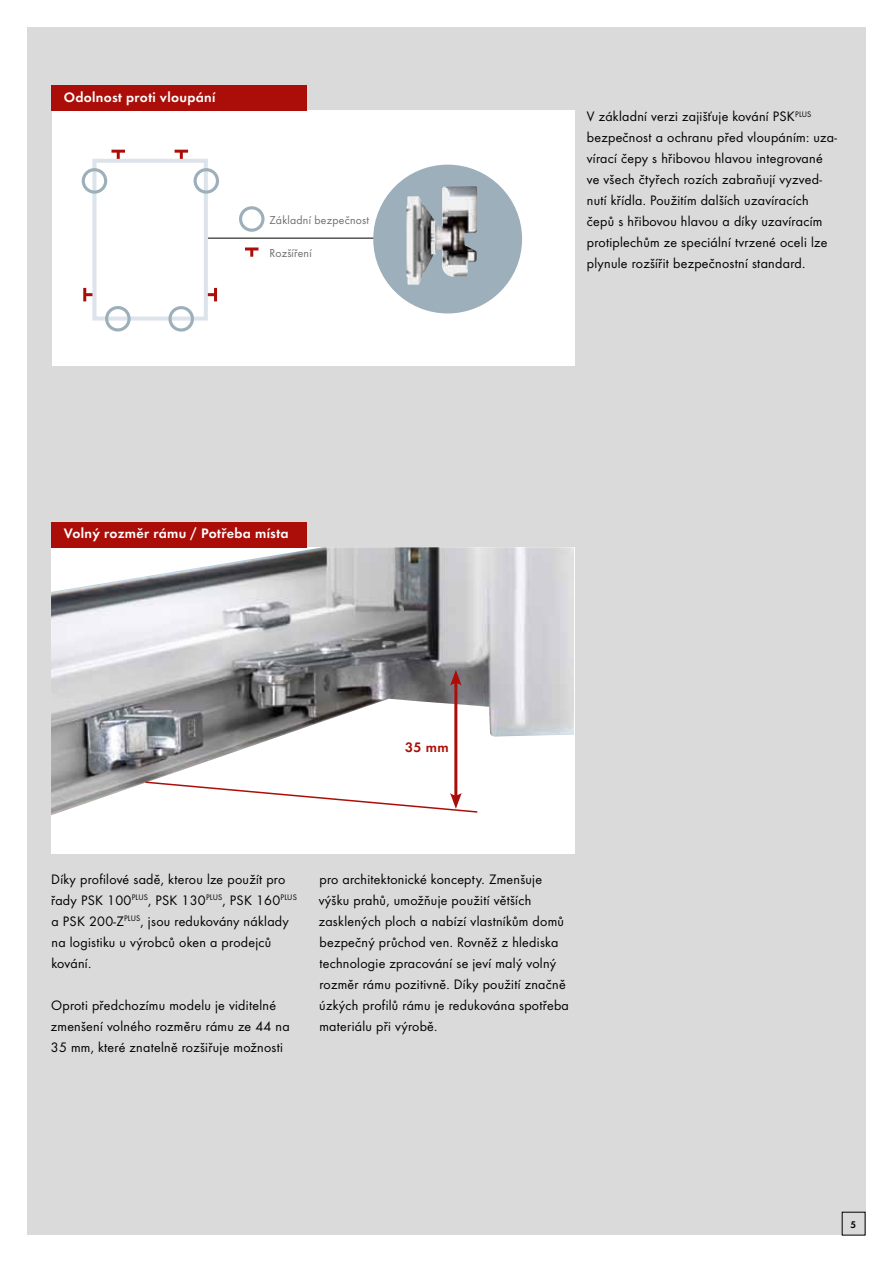
<style>
.page{position:relative;width:893px;height:1263px;background:#fff}
.page>*{position:absolute;margin:0;border:0;box-sizing:border-box;transform-origin:0 0}
.t1{font:14.25px/21px "Futura Boo";letter-spacing:.02em;color:#000}
.t2{font:14.25px "Futura Dem";letter-spacing:.02em;color:#fff}
.t3{font:14.25px "Futura Dem";color:#ab0e08}
.t4{font:12px "Futura Boo";letter-spacing:.02em;color:#6f6f6e}
.t5{font:10.05px "Futura Dem";color:#000}
</style>
<div class="page">
<div style="left:27px;top:28px;width:838px;height:1207px;background:#dadada"></div>
<div style="left:51px;top:547px;width:523px;height:306px;background:#fff"></div>
<img style="left:51px;top:547px;width:523px;height:268px">
<div style="left:51px;top:522px;width:255px;height:25px;background:#ab0e08"></div>
<hr style="left:454px;top:680px;width:3px;height:118px;background:#ab0e08">
<svg style="left:450px;top:670px;width:12px;height:16px"></svg>
<div style="left:52px;top:111px;width:522px;height:255px;background:#fff"></div>
<hr style="left:208px;top:238px;width:180px;height:1px;background:#000">
<div style="left:51px;top:85px;width:255px;height:26px;background:#ab0e08"></div>
<svg style="left:373px;top:165px;width:149px;height:148px;background:#9eabb3"></svg>
<img style="left:428px;top:186px;width:44px;height:40px">
<div style="left:92px;top:159px;width:116px;height:162px;border:4px solid #dde3ea"></div>
<div style="left:82px;top:168px;width:25px;height:26px;border:3px solid #9dafba;border-radius:50%"></div>
<div style="left:194px;top:168px;width:25px;height:26px;border:3px solid #9dafba;border-radius:50%"></div>
<div style="left:105px;top:306px;width:26px;height:25px;border:3px solid #9dafba;border-radius:50%"></div>
<div style="left:168px;top:306px;width:26px;height:26px;border:3px solid #9dafba;border-radius:50%"></div>
<svg style="left:175px;top:150px;width:13px;height:9px"></svg>
<svg style="left:117px;top:153px;width:3px;height:6px"></svg>
<hr style="left:111px;top:150px;width:14px;height:3px;background:#ab0e08">
<svg style="left:83px;top:288px;width:9px;height:13px"></svg>
<svg style="left:208px;top:288px;width:9px;height:13px"></svg>
<div style="left:239px;top:206px;width:26px;height:26px;border:3px solid #9dafba;border-radius:50%"></div>
<svg style="left:250px;top:250px;width:3px;height:7px"></svg>
<hr style="left:245px;top:247px;width:14px;height:3px;background:#ab0e08">
<svg style="left:144px;top:780px;width:335px;height:33px"></svg>
<p class="t2" style="left:64px;top:86px;width:153px">Odolnost proti vloupání</p>
<p class="t4" style="left:269px;top:212px;width:101px">Základní bezpečnost</p>
<p class="t4" style="left:269px;top:245px;width:44px">Rozšíření</p>
<p class="t1" style="left:587px;top:106px;width:252px">V základní verzi zajišťuje kování PSK<sup>PLUS </sup>bezpečnost a ochranu před vloupáním: uza&shy;vírací čepy s hřibovou hlavou integrované ve všech čtyřech rozích zabraňují vyzved&shy;nutí křídla. Použitím dalších uzavíracích čepů s hřibovou hlavou a díky uzavíracím protiplechům ze speciální tvrzené oceli lze plynule rozšířit bezpečnostní standard.</p>
<p class="t2" style="left:64px;top:523px;width:226px">Volný rozměr rámu / Potřeba místa</p>
<p class="t3" style="left:405px;top:737px;width:45px">35 mm</p>
<p class="t1" style="left:51px;top:869px;width:247px">Díky profilové sadě, kterou lze použít pro řady PSK 100<sup>PLUS</sup>, PSK 130<sup>PLUS</sup>, PSK 160<sup>PLUS </sup>a PSK 200-Z<sup>PLUS</sup>, jsou redukovány náklady na logistiku u výrobců oken a prodejců kování.</p>
<p class="t1" style="left:51px;top:995px;width:240px">Oproti předchozímu modelu je viditelné zmenšení volného rozměru rámu ze 44 na<br>35 mm, které znatelně rozšiřuje možnosti</p>
<p class="t1" style="left:319px;top:869px;width:252px">pro architektonické koncepty. Zmenšuje výšku prahů, umožňuje použití větších zasklených ploch a nabízí vlastníkům domů bezpečný průchod ven. Rovněž z hlediska technologie zpracování se jeví malý volný rozměr rámu pozitivně. Díky použití značně úzkých profilů rámu je redukována spotřeba materiálu při výrobě.</p>
<p class="t5" style="left:851px;top:1217px;width:7px">5</p>
</div>
